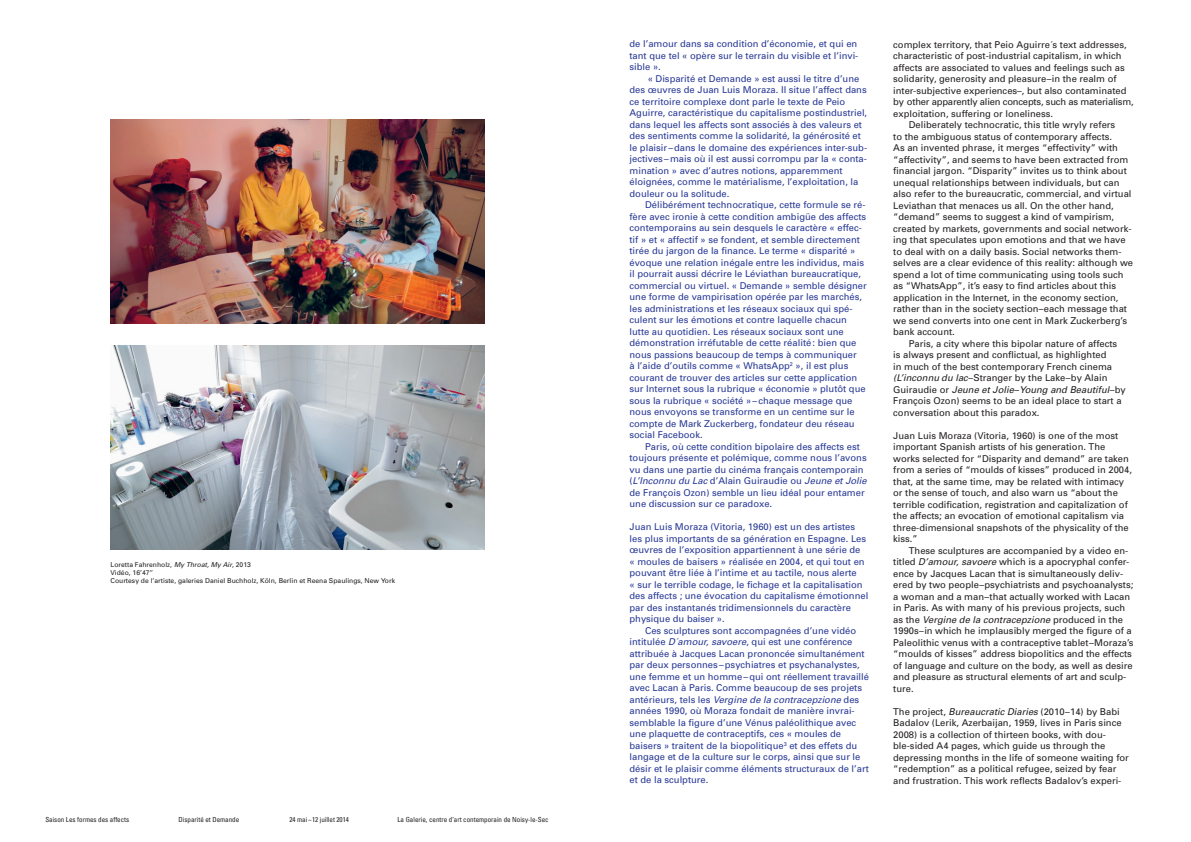
<style>
.page{position:relative;width:1191px;height:842px;background:#fff}
.page>*{position:absolute;margin:0;border:0;box-sizing:border-box;transform-origin:0 0}
.Univers_55___9_4_11{font:9.4px/11.5px "Univers";color:#231f20}
.Univers_55___9_4_11-2{font:9.4px/11.5px "Univers";color:#273895}
.t1{font:condensed 7px "Univers LT";color:#231f20}
.univers55___6_75_7_8{font:6.8px/7.9px "Univers";color:#231f20}
.s1{font-style:italic}
</style>
<div class="page">
<img style="left:111px;top:119px;width:374px;height:204px">
<img style="left:111px;top:346px;width:374px;height:204px">
<p class="univers55___6_75_7_8" style="left:111px;top:560px;width:286px">Loretta Fahrenholz, <span class="s1">My Throat, My Air</span>, 2013<br>Vidéo, 16’47’’<br>Courtesy de l’artiste, galeries Daniel Buchholz, Köln, Berlin et Reena Spaulings, New York</p>
<p class="t1" style="left:45px;top:815px;width:85px">Saison Les formes des affects</p>
<p class="t1" style="left:179px;top:815px;width:62px">Disparité et Demande</p>
<p class="t1" style="left:289px;top:815px;width:61px">24 mai –12 juillet 2014</p>
<p class="t1" style="left:397px;top:815px;width:153px">La Galerie, centre d’art contemporain de Noisy-le-Sec</p>
<p class="Univers_55___9_4_11-2" style="left:629px;top:38px;width:230px;text-align:justify">de l’amour dans sa condition d’économie, et qui en tant que tel « opère sur le terrain du visible et l’invi&shy;sible ».</p>
<p class="Univers_55___9_4_11-2" style="left:629px;top:73px;width:239px;text-indent:18px">« Disparité et Demande » est aussi le titre d’une des œuvres de Juan Luis Moraza. Il situe l’affect dans ce territoire complexe dont parle le texte de Peio Aguirre, caractéristique du capitalisme postindustriel, dans lequel les affects sont associés à des valeurs et des sentiments comme la solidarité, la générosité et le plaisir–dans le domaine des expériences inter-sub&shy;jectives–mais où il est aussi corrompu par la « conta&shy;mination » avec d’autres notions, apparemment éloignées, comme le matérialisme, l’exploitation, la douleur ou la solitude.</p>
<p class="Univers_55___9_4_11-2" style="left:629px;top:199px;width:239px;text-indent:16px">Délibérément technocratique, cette formule se ré&shy;fère avec ironie à cette condition ambigüe des affects contemporains au sein desquels le caractère « effec&shy;tif » et « affectif » se fondent, et semble directement tirée du jargon de la finance. Le terme « disparité » évoque une relation inégale entre les individus, mais il pourrait aussi décrire le Léviathan bureaucratique, commercial ou virtuel. « Demande » semble désigner une forme de vampirisation opérée par les marchés, les administrations et les réseaux sociaux qui spé&shy;culent sur les émotions et contre laquelle chacun lutte au quotidien. Les réseaux sociaux sont une démonstration irréfutable de cette réalité: bien que nous passions beaucoup de temps à communiquer<br>à l’aide d’outils comme « WhatsApp<sup>2</sup> », il est plus courant de trouver des articles sur cette application sur Internet sous la rubrique « économie » plutôt que sous la rubrique « société »– chaque message que nous envoyons se transforme en un centime sur le compte de Mark Zuckerberg, fondateur deu réseau social Facebook.</p>
<p class="Univers_55___9_4_11-2" style="left:629px;top:441px;width:239px;text-indent:16px">Paris, où cette condition bipolaire des affects est toujours présente et polémique, comme nous l’avons vu dans une partie du cinéma français contemporain (<span class="s1">L’Inconnu du Lac</span> d’Alain Guiraudie ou <span class="s1">Jeune et Jolie </span>de François Ozon) semble un lieu idéal pour entamer une discussion sur ce paradoxe.</p>
<p class="Univers_55___9_4_11-2" style="left:629px;top:521px;width:240px">Juan Luis Moraza (Vitoria, 1960) est un des artistes les plus importants de sa génération en Espagne. Les œuvres de l’exposition appartiennent à une série de<br>« moules de baisers » réalisée en 2004, et qui tout en pouvant être liée à l’intime et au tactile, nous alerte<br>« sur le terrible codage, le fichage et la capitalisation des affects ; une évocation du capitalisme émotionnel par des instantanés tridimensionnels du caractère physique du baiser ».</p>
<p class="Univers_55___9_4_11-2" style="left:629px;top:625px;width:241px;text-indent:16px">Ces sculptures sont accompagnées d’une vidéo intitulée <span class="s1">D´amour, savoere</span>, qui est une conférence attribuée à Jacques Lacan prononcée simultanément par deux personnes–psychiatres et psychanalystes, une femme et un homme–qui ont réellement travaillé avec Lacan à Paris. Comme beaucoup de ses projets antérieurs, tels les <span class="s1">Vergine de la contracepzione</span> des années 1990, où Moraza fondait de manière invrai&shy;semblable la figure d’une Vénus paléolithique avec une plaquette de contraceptifs, ces « moules de baisers » traitent de la biopolitique<sup>3</sup> et des effets du langage et de la culture sur le corps, ainsi que sur le désir et le plaisir comme éléments structuraux de l’art et de la sculpture.</p>
<p class="Univers_55___9_4_11" style="left:893px;top:38px;width:242px">complex territory, that Peio Aguirre´s text addresses, characteristic of post-industrial capitalism, in which affects are associated to values and feelings such as solidarity, generosity and pleasure–in the realm of inter-subjective experiences–, but also contaminated by other apparently alien concepts, such as materialism, exploitation, suffering or loneliness.</p>
<p class="Univers_55___9_4_11" style="left:893px;top:119px;width:241px;text-indent:16px">Deliberately technocratic, this title wryly refers<br>to the ambiguous status of contemporary affects.<br>As an invented phrase, it merges “effectivity” with “affectivity”, and seems to have been extracted from financial jargon. “Disparity” invites us to think about unequal relationships between individuals, but can also refer to the bureaucratic, commercial, and virtual Leviathan that menaces us all. On the other hand, “demand” seems to suggest a kind of vampirism, created by markets, governments and social network&shy;ing that speculates upon emotions and that we have to deal with on a daily basis. Social networks them&shy;selves are a clear evidence of this reality: although we spend a lot of time communicating using tools such as “WhatsApp”, it’s easy to find articles about this application in the Internet, in the economy section, rather than in the society section–each message that we send converts into one cent in Mark Zuckerberg’s bank account.</p>
<p class="Univers_55___9_4_11" style="left:893px;top:337px;width:234px;text-indent:16px">Paris, a city where this bipolar nature of affects is always present and conflictual, as highlighted<br>in much of the best contemporary French cinema <span class="s1">(L’inconnu du lac</span>–Stranger by the Lake–by Alain Guiraudie or <span class="s1">Jeune et Jolie</span>–<span class="s1">Young and Beautiful</span>–by François Ozon) seems to be an ideal place to start a conversation about this paradox.</p>
<p class="Univers_55___9_4_11" style="left:893px;top:429px;width:240px">Juan Luis Moraza (Vitoria, 1960) is one of the most important Spanish artists of his generation. The works selected for “Disparity and demand” are taken from a series of “moulds of kisses” produced in 2004, that, at the same time, may be related with intimacy or the sense of touch, and also warn us “about the terrible codification, registration and capitalization of the affects; an evocation of emotional capitalism via three-dimensional snapshots of the physicality of the kiss.”</p>
<p class="Univers_55___9_4_11" style="left:893px;top:544px;width:242px;text-indent:16px">These sculptures are accompanied by a video en&shy;titled <span class="s1">D’amour, savoere</span> which is a apocryphal confer&shy;ence by Jacques Lacan that is simultaneously deliv&shy;ered by two people–psychiatrists and psychoanalysts; a woman and a man–that actually worked with Lacan in Paris. As with many of his previous projects, such as the <span class="s1">Vergine de la contracepzione</span> produced in the 1990s–in which he implausibly merged the figure of a Paleolithic venus with a contraceptive tablet–Moraza’s “moulds of kisses” address biopolitics and the effects of language and culture on the body, as well as desire and pleasure as structural elements of art and sculp&shy;ture.</p>
<p class="Univers_55___9_4_11" style="left:893px;top:705px;width:237px">The project, <span class="s1">Bureaucratic Diaries</span> (2010–14) by Babi Badalov (Lerik, Azerbaijan, 1959, lives in Paris since 2008) is a collection of thirteen books, with dou&shy;ble-sided A4 pages, which guide us through the depressing months in the life of someone waiting for “redemption” as a political refugee, seized by fear and frustration. This work reflects Badalov’s experi-</p>
</div>
